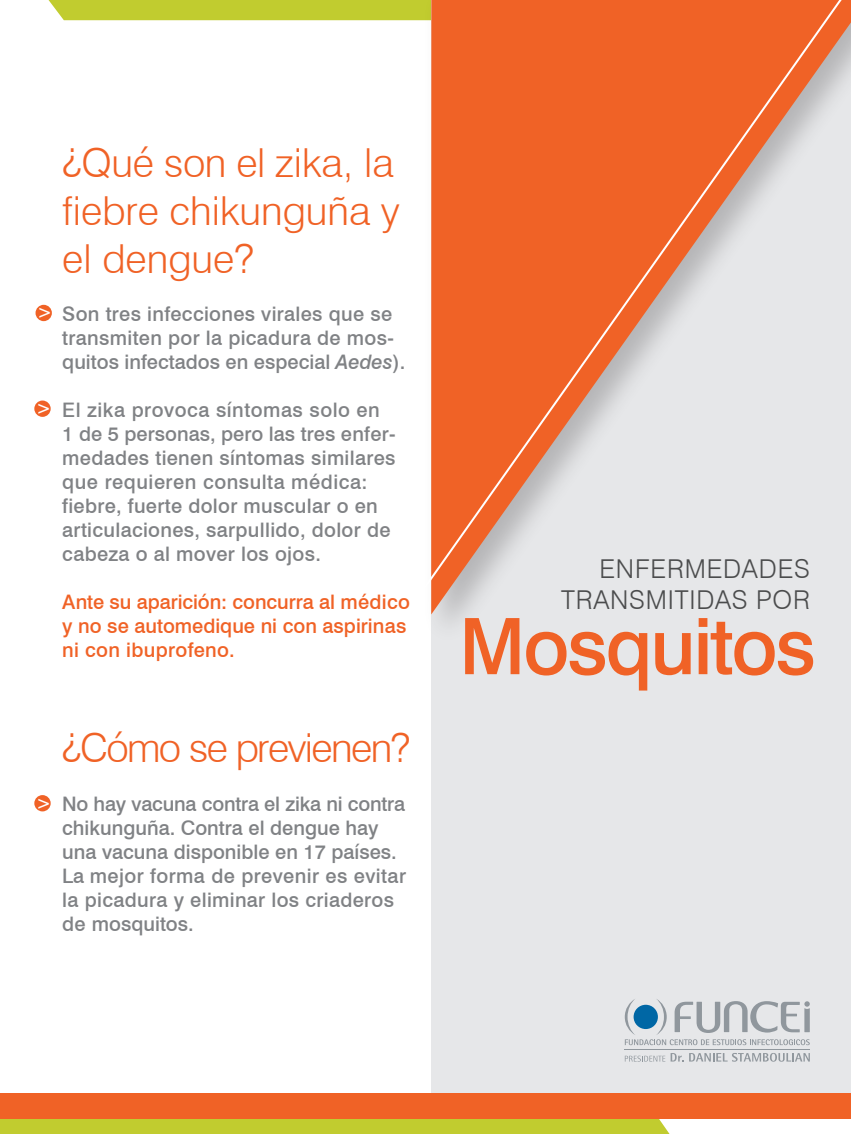
<style>
.page{position:relative;width:851px;height:1134px;background:#fff}
.page>*{position:absolute;margin:0;border:0;box-sizing:border-box;transform-origin:0 0}
.t1{font:500 78px "Swiss 721 BT";letter-spacing:-.03em;color:#f06226}
.t2{font:300 40px/48px "Swiss 721 BT";color:#f06226}
.t3{font:300 40px "Swiss 721 BT";letter-spacing:-.04em;color:#f06226}
.t4{font:300 26px/31.2px "Swiss 721 BT";letter-spacing:.03em;color:#4b4c4d;text-align:right}
.t5{font:500 20px/24px "Swiss 721 BT";letter-spacing:.015em;color:#808285}
.t6{font:500 20px/24px "Swiss 721 BT";color:#f06226}
.t7{font:500 18.2px "Swiss 721 BT";color:#fff}
.s1{font-style:italic}
</style>
<div class="page">
<div style="left:49px;top:0;width:357px;height:20px;background:#c1cc2f"></div>
<div style="left:34px;top:400px;width:17px;height:17px;background:#f06226;border-radius:50%"></div>
<div style="left:34px;top:795px;width:17px;height:16px;background:#f06226;border-radius:50%"></div>
<div style="left:36px;top:305px;width:16px;height:16px;background:#f06226;border-radius:50%"></div>
<div style="left:431px;top:0;width:419px;height:1117px;background:#e6e7e9"></div>
<svg style="left:406px;top:0;width:444px;height:613px"></svg>
<svg style="left:0;top:1118px;width:680px;height:16px;background:#c5c632"></svg>
<div style="left:0;top:1093px;width:850px;height:25px;background:#f06226"></div>
<svg style="left:624px;top:999px;width:185px;height:46px"></svg>
<div style="left:633px;top:1005px;width:24px;height:24px;background:#0067a5;border-radius:50%"></div>
<svg style="left:624px;top:1053px;width:59px;height:9px"></svg>
<svg style="left:689px;top:1053px;width:120px;height:9px"></svg>
<hr style="left:624px;top:1049px;width:186px;height:1px;background:#90979d">
<p class="t7" style="left:37px;top:301px;width:17px">&gt;</p>
<p class="t7" style="left:36px;top:396px;width:17px">&gt;</p>
<h2 class="t2" style="left:62px;top:138px;width:339px">¿Qué son el zika, la fiebre chikunguña y el dengue?</h2>
<p class="t5" style="left:62px;top:301px;width:344px">Son tres infecciones virales que se transmiten por la picadura de mos&shy;quitos infectados en especial <span class="s1">Aedes</span>).</p>
<p class="t5" style="left:62px;top:397px;width:335px">El zika provoca síntomas solo en 1 de 5 personas, pero las tres enfer&shy;medades tienen síntomas similares que requieren consulta médica: fiebre, fuerte dolor muscular o en articulaciones, sarpullido, dolor de cabeza o al mover los ojos.</p>
<p class="t6" style="left:62px;top:589px;width:349px">Ante su aparición: concurra al médico y no se automedique ni con aspirinas ni con ibuprofeno.</p>
<p class="t7" style="left:36px;top:791px;width:17px">&gt;</p>
<h2 class="t3" style="left:62px;top:723px;width:350px">¿Cómo se previenen?</h2>
<p class="t5" style="left:62px;top:792px;width:345px">No hay vacuna contra el zika ni contra chikunguña. Contra el dengue hay una vacuna disponible en 17 países.<br>La mejor forma de prevenir es evitar la picadura y eliminar los criaderos de mosquitos.</p>
<h3 class="t4" style="left:561px;top:553px;width:250px">ENFERMEDADES<br>TRANSMITIDAS POR</h3>
<h1 class="t1" style="left:459px;top:599px;width:358px">Mosquitos</h1>
</div>
